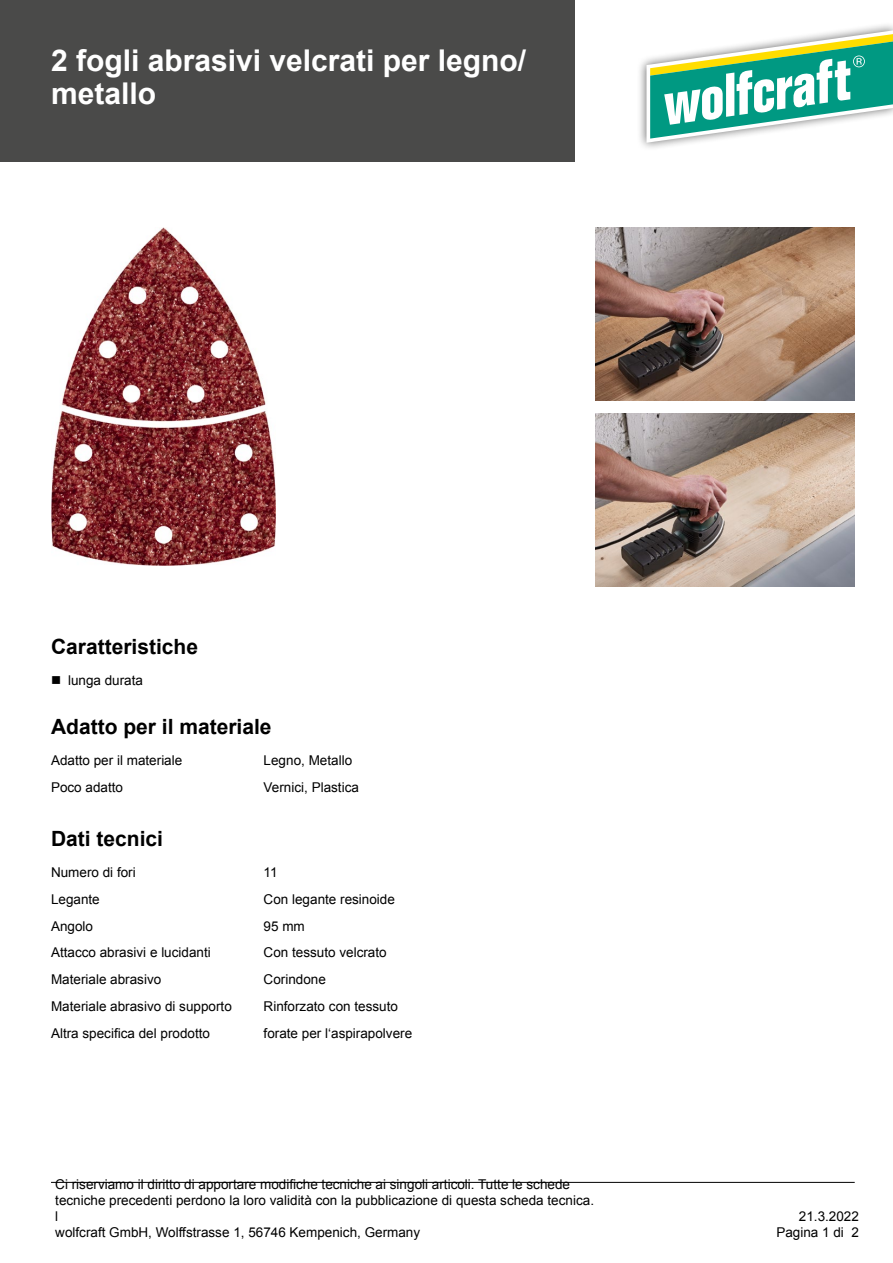
<style>
.page{position:relative;width:893px;height:1263px;background:#fff}
.page>*{position:absolute;margin:0;border:0;box-sizing:border-box;transform-origin:0 0}
.t1{font:700 30px/33px "Arial";color:#fff}
.t2{font:700 21px "Arial";color:#000}
.t3{font:13.5px/16.2px "Arial";color:#000;text-align:right}
</style>
<div class="page">
<div style="left:0;top:0;width:574px;height:162px;background:#4a4a49"></div>
<hr style="left:51px;top:1182px;width:804px;height:1px;background:#000">
<div style="left:637px;top:22px;width:256px;height:130px;background:#000;opacity:.6"></div>
<svg style="left:646px;top:30px;width:247px;height:113px"></svg>
<img style="left:51px;top:228px;width:224px;height:338px">
<img style="left:595px;top:228px;width:260px;height:173px">
<img style="left:595px;top:414px;width:260px;height:173px">
<h1 class="t1" style="left:51px;top:45px;width:477px">2 fogli abrasivi velcrati per legno/ metallo</h1>
<h2 class="t2" style="left:51px;top:632px;width:149px">Caratteristiche</h2>
<p class="t3" style="left:68px;top:672px;width:77px">lunga durata</p>
<h2 class="t2" style="left:51px;top:713px;width:222px">Adatto per il materiale</h2>
<p class="t3" style="left:51px;top:753px;width:133px">Adatto per il materiale</p>
<p class="t3" style="left:264px;top:753px;width:90px">Legno, Metallo</p>
<p class="t3" style="left:51px;top:779px;width:74px">Poco adatto</p>
<p class="t3" style="left:264px;top:779px;width:97px">Vernici, Plastica</p>
<h2 class="t2" style="left:51px;top:824px;width:114px">Dati tecnici</h2>
<p class="t3" style="left:51px;top:864px;width:86px">Numero di fori</p>
<p class="t3" style="left:264px;top:864px;width:16px">11</p>
<p class="t3" style="left:51px;top:891px;width:50px">Legante</p>
<p class="t3" style="left:264px;top:891px;width:133px">Con legante resinoide</p>
<p class="t3" style="left:51px;top:918px;width:44px">Angolo</p>
<p class="t3" style="left:264px;top:918px;width:43px">95 mm</p>
<p class="t3" style="left:51px;top:945px;width:161px">Attacco abrasivi e lucidanti</p>
<p class="t3" style="left:264px;top:945px;width:125px">Con tessuto velcrato</p>
<p class="t3" style="left:51px;top:971px;width:112px">Materiale abrasivo</p>
<p class="t3" style="left:264px;top:971px;width:64px">Corindone</p>
<p class="t3" style="left:51px;top:998px;width:182px">Materiale abrasivo di supporto</p>
<p class="t3" style="left:264px;top:998px;width:136px">Rinforzato con tessuto</p>
<p class="t3" style="left:51px;top:1025px;width:161px">Altra specifica del prodotto</p>
<p class="t3" style="left:264px;top:1025px;width:150px">forate per l‘aspirapolvere</p>
<p class="t3" style="left:55px;top:1176px;width:540px;text-align:left">Ci riserviamo il diritto di apportare modifiche tecniche ai singoli articoli. Tutte le schede tecniche precedenti perdono la loro validità con la pubblicazione di questa scheda tecnica. l<br>wolfcraft GmbH, Wolffstrasse 1, 56746 Kempenich, Germany</p>
<p class="t3" style="left:776px;top:1208px;width:84px">21.3.2022<br>Pagina 1 di 2</p>
</div>
